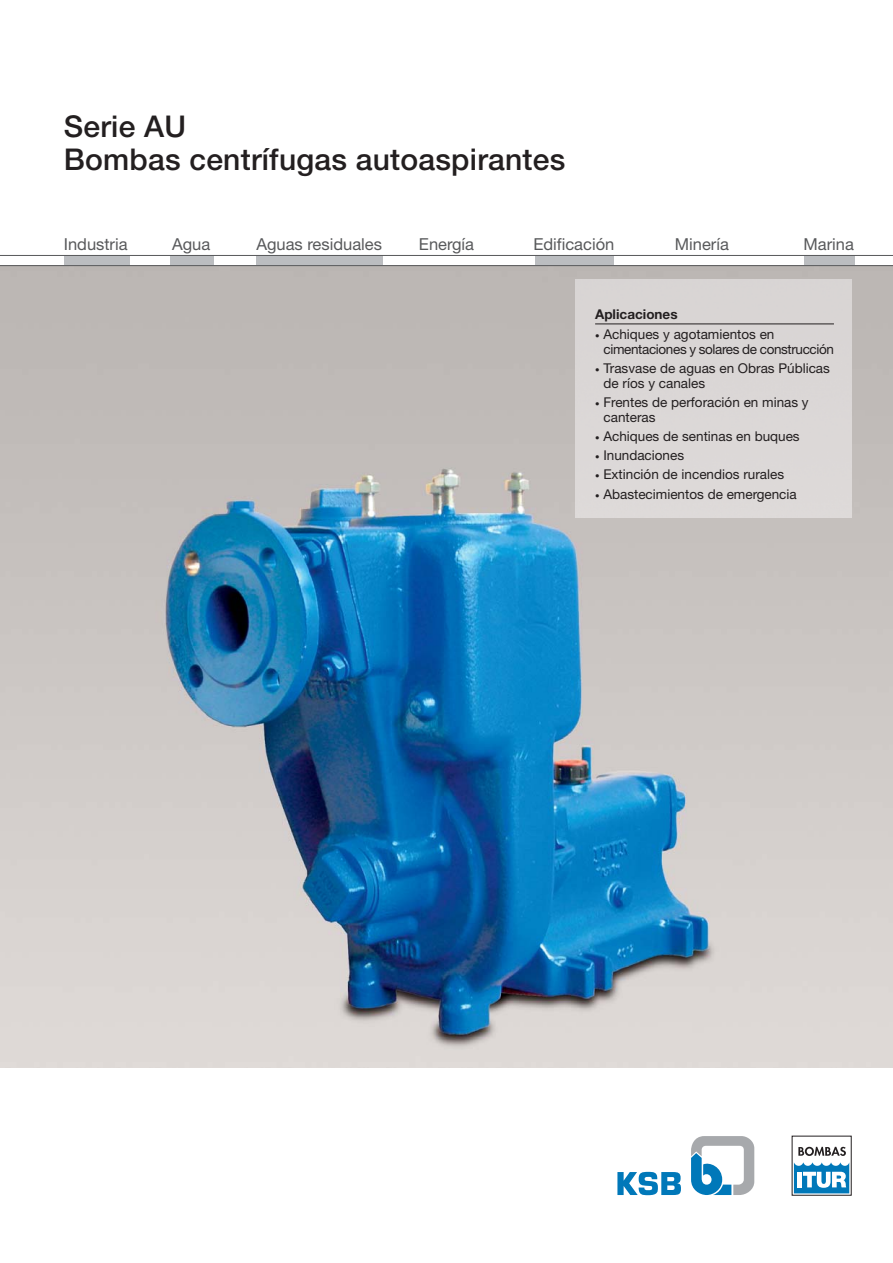
<style>
.page{position:relative;width:893px;height:1263px;background:#fff}
.page>*{position:absolute;margin:0;border:0;box-sizing:border-box;transform-origin:0 0}
.t1{font:500 30px/33px "Helvetica Neue";letter-spacing:.01em;color:#231f20}
.t2{font:16.5px "Helvetica Neue";color:#58595b}
.t3{font:13.5px/14.9px "Helvetica Neue";color:#231f20}
.t4{font:13.5px/14.9px "Helvetica Neue";letter-spacing:-.025em;color:#231f20}
.t5{font:700 13.5px "Helvetica Neue";color:#231f20}
.s1{font-size:9px}
</style>
<div class="page">
<img style="left:0;top:266px;width:893px;height:801px">
<div style="left:256px;top:255px;width:127px;height:11px;background:#bbbdc0"></div>
<div style="left:576px;top:280px;width:275px;height:237px;background:#dbd7d6"></div>
<hr style="left:595px;top:324px;width:239px;height:1px;background:#231f20">
<div style="left:804px;top:255px;width:50px;height:11px;background:#bbbdc0"></div>
<div style="left:535px;top:255px;width:79px;height:11px;background:#bbbdc0"></div>
<div style="left:64px;top:255px;width:65px;height:11px;background:#bbbdc0"></div>
<div style="left:170px;top:255px;width:43px;height:11px;background:#bbbdc0"></div>
<hr style="left:0;top:255px;width:893px;height:1px;background:#58595b">
<hr style="left:0;top:265px;width:893px;height:1px;background:#58595b">
<svg style="left:798px;top:1147px;width:48px;height:9px"></svg>
<svg style="left:794px;top:1162px;width:55px;height:31px"></svg>
<svg style="left:617px;top:1172px;width:64px;height:23px"></svg>
<svg style="left:691px;top:1136px;width:63px;height:59px"></svg>
<h1 class="t1" style="left:64px;top:113px;width:503px">Serie AU<br>Bombas centrífugas autoaspirantes</h1>
<p class="t2" style="left:64px;top:238px;width:65px">Industria</p>
<p class="t2" style="left:172px;top:238px;width:40px">Agua</p>
<p class="t2" style="left:256px;top:238px;width:127px">Aguas residuales</p>
<p class="t2" style="left:419px;top:238px;width:57px">Energía</p>
<p class="t2" style="left:533px;top:238px;width:82px">Edificación</p>
<p class="t2" style="left:675px;top:238px;width:56px">Minería</p>
<p class="t2" style="left:803px;top:238px;width:52px">Marina</p>
<p class="t5" style="left:595px;top:309px;width:84px">Aplicaciones</p>
<p class="t4" style="left:604px;top:328px;width:232px;text-indent:-9px"><span class="s1">•</span> Achiques y agotamientos en cimentaciones y solares de construcción</p>
<p class="t3" style="left:604px;top:362px;width:228px;text-indent:-9px"><span class="s1">•</span> Trasvase de aguas en Obras Públicas de ríos y canales</p>
<p class="t3" style="left:604px;top:396px;width:207px;text-indent:-9px"><span class="s1">•</span> Frentes de perforación en minas y canteras</p>
<p class="t3" style="left:595px;top:430px;width:206px"><span class="s1">•</span> Achiques de sentinas en buques</p>
<p class="t3" style="left:595px;top:449px;width:91px"><span class="s1">•</span> Inundaciones</p>
<p class="t3" style="left:595px;top:468px;width:191px"><span class="s1">•</span> Extinción de incendios rurales</p>
<p class="t3" style="left:595px;top:488px;width:203px"><span class="s1">•</span> Abastecimientos de emergencia</p>
</div>
